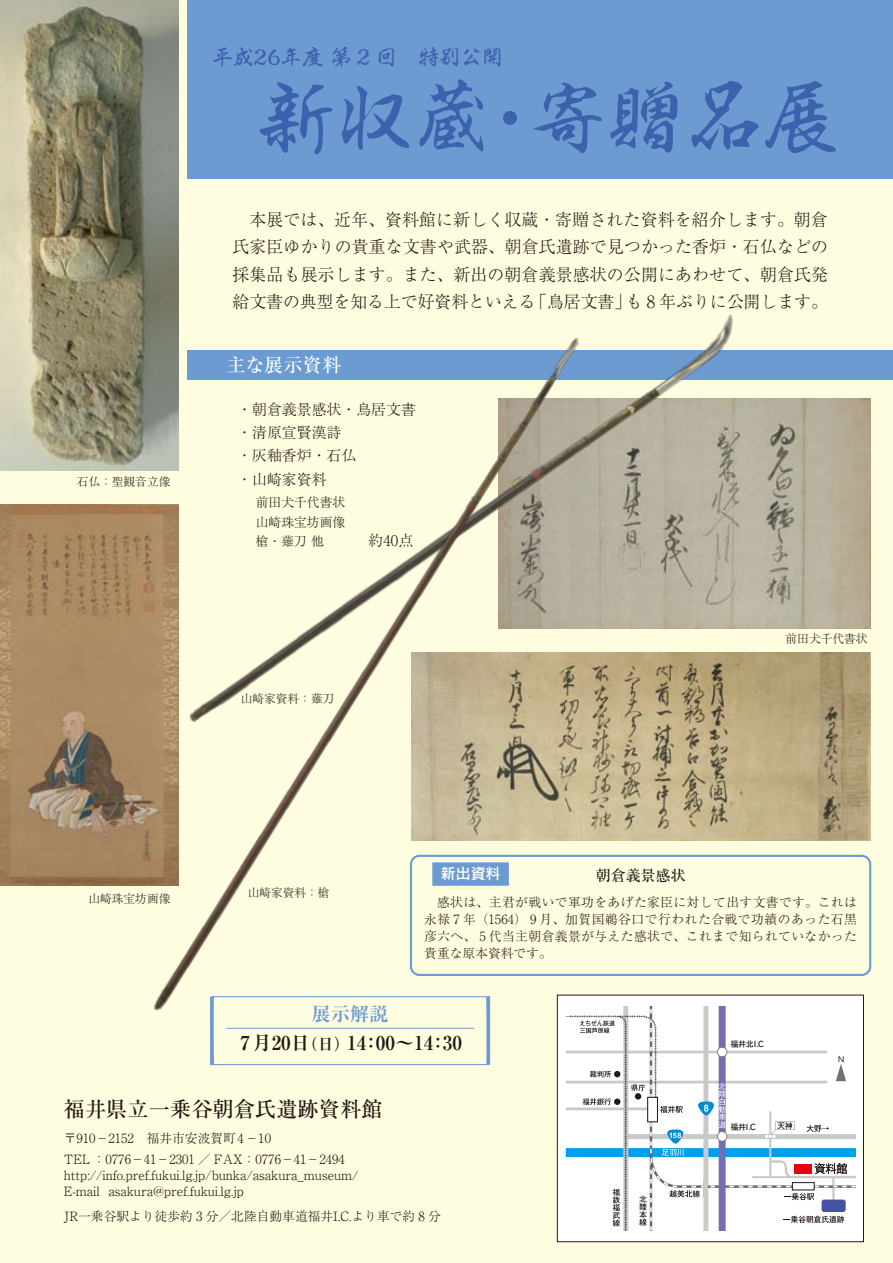
<style>
.page{position:relative;width:893px;height:1263px;background:#fffddf}
.page>*{position:absolute;margin:0;border:0;box-sizing:border-box;transform-origin:0 0}
.t1{font:500 77.7px "Kaku Gyo Std";color:#3d62ad}
.t2{font:500 21.3px "Ryumin Pr 6";color:#231815}
.t3{font:500 21.3px "Kaku Gyo Std";color:#3d62ad}
.t4{font:700 19.2px "Ryumin Pr 6";color:#231815}
.t5{font:500 19.2px "Ryumin Pr 6";color:#fff}
.t6{font:700 19.2px "Ryumin Pr 6";color:#6c9bd2}
.t7{font:300 16.95px/27.6px "Ryumin Pr 6";color:#231815;text-align:justify}
.t8{font:300 14.85px/23.4px "Ryumin Pr 6";color:#231815}
.t9{font:500 14.85px "Ryumin Pr 6";color:#231815}
.t10{font:14.85px "Rodin Pro DB";color:#fff}
.t11{font:300 12.75px/17px "Ryumin Pr 6";color:#231815}
.t12{font:300 11.7px "Ryumin Pr 6";color:#231815}
.t13{font:7.95px "Rodin Pro DB";letter-spacing:-.025em;color:#231815}
.s1{font-size:12.75px}
.s2{font-size:15.9px}
</style>
<div class="page">
<div style="left:187px;top:0;width:706px;height:179px;background:#6c9bd2"></div>
<div style="left:187px;top:350px;width:706px;height:30px;background:#6c9bd2"></div>
<img style="left:597px;top:652px;width:273px;height:189px">
<div style="left:557px;top:995px;width:307px;height:247px;background:#fff;border:1px solid #231815"></div>
<svg style="left:566px;top:1007px;width:290px;height:223px"></svg>
<div style="left:647px;top:1097px;width:11px;height:25px;background:#fff;border:1px solid #231815"></div>
<div style="left:792px;top:1182px;width:22px;height:8px;background:#fff;border:1px solid #231815"></div>
<div style="left:822px;top:1199px;width:24px;height:13px;background:#4653a2;border-radius:2px"></div>
<div style="left:703px;top:1180px;width:5px;height:17px;background:#c9c9ca"></div>
<div style="left:410px;top:855px;width:461px;height:121px;border:2px solid #6c9bd2;border-radius:9px"></div>
<img style="left:0;top:0;width:179px;height:471px">
<img style="left:0;top:505px;width:127px;height:380px">
<img style="left:775px;top:398px;width:95px;height:230px">
<img style="left:165px;top:295px;width:610px;height:450px">
<img style="left:127px;top:314px;width:470px;height:714px">
<svg style="left:210px;top:996px;width:280px;height:69px"></svg>
<hr style="left:226px;top:1028px;width:248px;height:1px;background:#6c9bd2">
<h2 class="t3" style="left:211px;top:42px;width:293px">平成26年度 第 2 回　特別公開</h2>
<h1 class="t1" style="left:258px;top:63px;width:584px">新収蔵・寄贈品展</h1>
<h3 class="t7" style="left:232px;top:204px;width:597px">　本展では、近年、資料館に新しく収蔵・寄贈された資料を紹介します。朝倉氏家臣ゆかりの貴重な文書や武器、朝倉氏遺跡で見つかった香炉・石仏などの採集品も展示します。また、新出の朝倉義景感状の公開にあわせて、朝倉氏発給文書の典型を知る上で好資料といえる「鳥居文書」も 8 年ぶりに公開します。</h3>
<p class="t12" style="left:77px;top:472px;width:95px">石仏：聖観音立像</p>
<h3 class="t5" style="left:226px;top:350px;width:116px">主な展示資料</h3>
<p class="t8" style="left:237px;top:396px;width:180px">・朝倉義景感状・鳥居文書・清原宣賢漢詩<br>・灰釉香炉・石仏<br>・山崎家資料</p>
<p class="t11" style="left:256px;top:492px;width:91px;line-height:19.2px">前田犬千代書状山崎珠宝坊画像</p>
<p class="t8" style="left:256px;top:528px;width:159px"><span class="s1">槍・薙刀 他</span>　　　約40点</p>
<p class="t12" style="left:241px;top:689px;width:95px">山崎家資料：薙刀</p>
<p class="t12" style="left:786px;top:629px;width:83px">前田犬千代書状</p>
<p class="t12" style="left:89px;top:889px;width:83px">山崎珠宝坊画像</p>
<p class="t12" style="left:248px;top:883px;width:83px">山崎家資料：槍</p>
<h3 class="t6" style="left:312px;top:998px;width:78px">展示解説</h3>
<p class="t10" style="left:441px;top:864px;width:61px">新出資料</p>
<p class="t9" style="left:596px;top:864px;width:91px">朝倉義景感状</p>
<p class="t11" style="left:424px;top:893px;width:434px;text-align:justify">　感状は、主君が戦いで軍功をあげた家臣に対して出す文書です。これは永禄 7 年（1564） 9 月、加賀国鵜谷口で行われた合戦で功績のあった石黒彦六へ、 5 代当主朝倉義景が与えた感状で、これまで知られていなかった貴重な原本資料です。</p>
<h3 class="t4" style="left:241px;top:1028px;width:223px">7月20日<span class="s2">（日）</span>14：00～14：30</h3>
<p class="t13" style="left:730px;top:1039px;width:35px">福井北I.C</p>
<h2 class="t2" style="left:64px;top:1092px;width:320px">福井県立一乗谷朝倉氏遺跡資料館</h2>
<p class="t11" style="left:64px;top:1127px;width:283px;line-height:21.3px">〒910－2152　福井市安波賀町4－10<br>TEL ：0776－41－2301 ／ FAX：0776－41－2494</p>
<p class="t11" style="left:64px;top:1166px;width:296px;line-height:15.9px">http://info.pref.fukui.lg.jp/bunka/asakura_museum/<br>E-mail asakura@pref.fukui.lg.jp</p>
<p class="t11" style="left:64px;top:1207px;width:378px">JR一乗谷駅より徒歩約 3 分／北陸自動車道福井I.C.より車で約 8 分</p>
<p class="t13" style="left:730px;top:1122px;width:27px">福井I.C</p>
</div>
